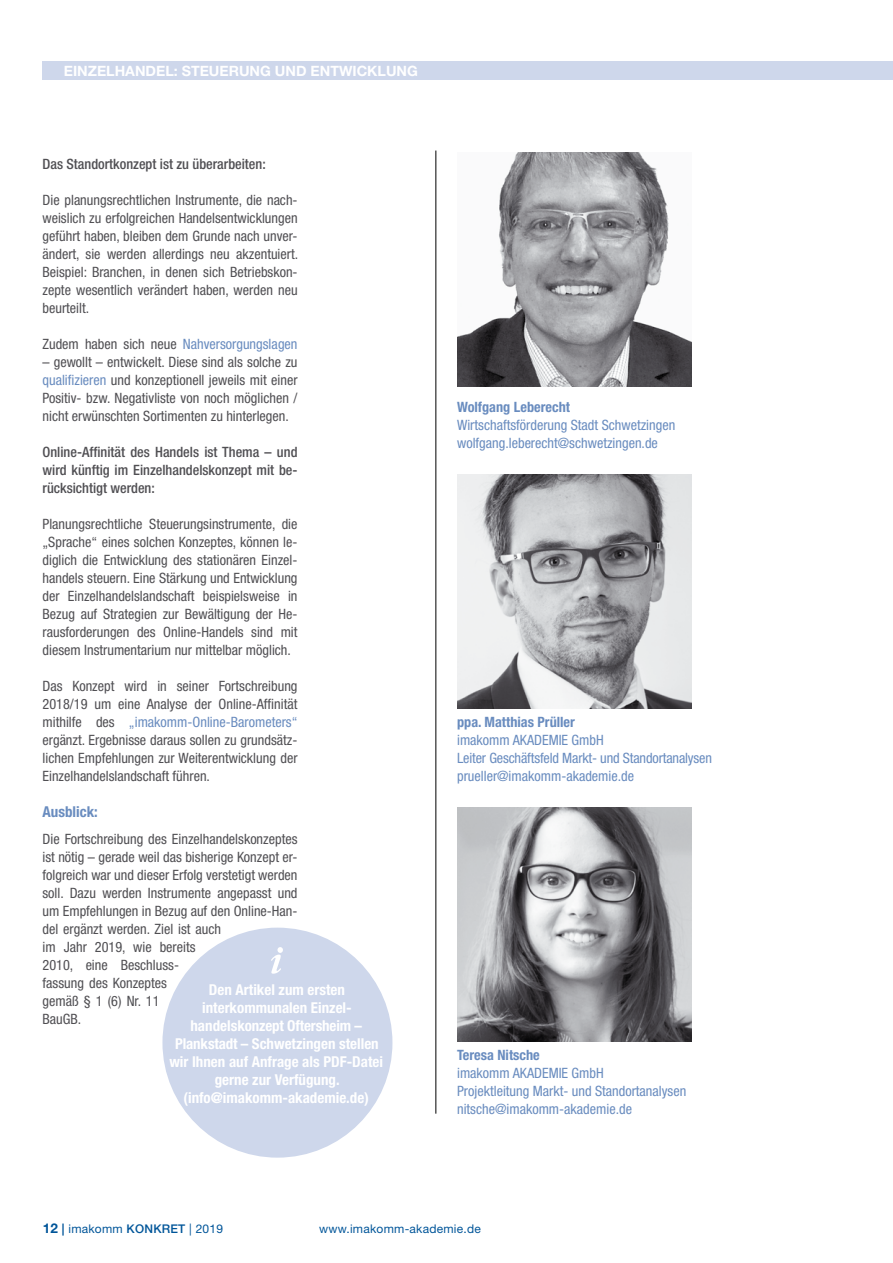
<style>
.page{position:relative;width:893px;height:1263px;background:#fff}
.page>*{position:absolute;margin:0;border:0;box-sizing:border-box;transform-origin:0 0}
.t1{font:700 condensed 15px/18px "Helvetica Neue LT Std";color:#fff;text-align:center}
.t2{font:700 condensed 15px "Helvetica Neue LT Std";color:#698cbf}
.t3{font:condensed 14.25px/18px "Helvetica Neue LT Std";color:#504f53;text-align:justify}
.t4{font:condensed 14.25px/18px "Helvetica Neue LT Std";color:#698cbf}
.t5{font:500 condensed 14.25px/18px "Helvetica Neue LT Std";color:#504f53;text-align:justify}
.t6{font:700 condensed 14.25px "Helvetica Neue LT Std";color:#698cbf}
.t7{font:700 14.25px "Helvetica Neue LT Std";color:#fff}
.t8{font:12px "Helvetica Neue LT Std";letter-spacing:.02em;color:#059}
.s1{color:#504f53}
.s2{color:#698cbf}
.s3{font-weight:700;font-size:13.5px}
.s4{font-weight:700}
.s5{font-weight:500}
</style>
<div class="page">
<div style="left:43px;top:62px;width:850px;height:18px;background:#ced7eb"></div>
<hr style="left:435px;top:151px;width:1px;height:963px;background:#000">
<img style="left:457px;top:153px;width:234px;height:234px">
<img style="left:457px;top:474px;width:234px;height:234px">
<img style="left:457px;top:807px;width:234px;height:234px">
<div style="left:161px;top:926px;width:233px;height:233px;background:#ced7eb;border-radius:50%"></div>
<svg style="left:271px;top:947px;width:12px;height:27px"></svg>
<p class="t7" style="left:64px;top:62px;width:356px">EINZELHANDEL: STEUERUNG UND ENTWICKLUNG</p>
<p class="t5" style="left:43px;top:154px;width:225px">Das Standortkonzept ist zu überarbeiten:</p>
<p class="t3" style="left:43px;top:190px;width:257px">Die planungsrechtlichen Instrumente, die nach&shy;weislich zu erfolgreichen Handelsentwicklungen geführt haben, bleiben dem Grunde nach unver&shy;ändert, sie werden allerdings neu akzentuiert.<br>Beispiel: Branchen, in denen sich Betriebskon&shy;zepte wesentlich verändert haben, werden neu beurteilt.</p>
<p class="t4" style="left:43px;top:334px;width:257px"><span class="s1">Zudem haben sich neue</span> Nahversorgungslagen</p>
<p class="t3" style="left:43px;top:352px;width:257px">– gewollt – entwickelt. Diese sind als solche zu <span class="s2">qualifizieren</span> und konzeptionell jeweils mit einer Positiv- bzw. Negativliste von noch möglichen / nicht erwünschten Sortimenten zu hinterlegen.</p>
<p class="t5" style="left:43px;top:442px;width:257px">Online-Affinität des Handels ist Thema – und wird künftig im Einzelhandelskonzept mit be&shy;rücksichtigt werden:</p>
<p class="t3" style="left:43px;top:514px;width:257px">Planungsrechtliche Steuerungsinstrumente, die „Sprache“ eines solchen Konzeptes, können le&shy;diglich die Entwicklung des stationären Einzel&shy;handels steuern. Eine Stärkung und Entwicklung der Einzelhandelslandschaft beispielsweise in Bezug auf Strategien zur Bewältigung der He&shy;rausforderungen des Online-Handels sind mit diesem Instrumentarium nur mittelbar möglich.</p>
<p class="t3" style="left:43px;top:676px;width:257px">Das Konzept wird in seiner Fortschreibung 2018/19 um eine Analyse der Online-Affinität mithilfe des <span class="s2">„imakomm-Online-Barometers“ </span>ergänzt. Ergebnisse daraus sollen zu grundsätz&shy;lichen Empfehlungen zur Weiterentwicklung der Einzelhandelslandschaft führen.</p>
<p class="t2" style="left:43px;top:802px;width:57px">Ausblick:</p>
<p class="t3" style="left:43px;top:829px;width:257px;text-align:left">Die Fortschreibung des Einzelhandelskonzeptes ist nötig – gerade weil das bisherige Konzept er&shy;folgreich war und dieser Erfolg verstetigt werden soll. Dazu werden Instrumente angepasst und um Empfehlungen in Bezug auf den Online-Han&shy;del ergänzt werden. Ziel ist auch<br>im Jahr 2019, wie bereits<br>2010, eine Beschluss-<br>fassung des Konzeptes<br>gemäß § 1 (6) Nr. 11<br>BauGB.</p>
<p class="t1" style="left:169px;top:980px;width:215px">Den Artikel zum ersten interkommunalen Einzel&shy;handelskonzept Oftersheim –<br>Plankstadt – Schwetzingen stellen wir Ihnen auf Anfrage als PDF-Datei gerne zur Verfügung. (info@imakomm-akademie.de)</p>
<p class="t6" style="left:457px;top:398px;width:114px">Wolfgang Leberecht</p>
<p class="t4" style="left:457px;top:415px;width:220px">Wirtschaftsförderung Stadt Schwetzingen wolfgang.leberecht@schwetzingen.de</p>
<p class="t6" style="left:457px;top:713px;width:119px">ppa. Matthias Prüller</p>
<p class="t4" style="left:457px;top:730px;width:256px">imakomm AKADEMIE GmbH<br>Leiter Geschäftsfeld Markt- und Standortanalysen prueller@imakomm-akademie.de</p>
<p class="t6" style="left:457px;top:1046px;width:84px">Teresa Nitsche</p>
<p class="t4" style="left:457px;top:1063px;width:231px">imakomm AKADEMIE GmbH<br>Projektleitung Markt- und Standortanalysen nitsche@imakomm-akademie.de</p>
<p class="t8" style="left:43px;top:1222px;width:182px"><span class="s3">12</span> <span class="s4">|</span> imakomm <span class="s5">KONKRET</span> | 2019</p>
<p class="t8" style="left:319px;top:1222px;width:163px">www.imakomm-akademie.de</p>
</div>
